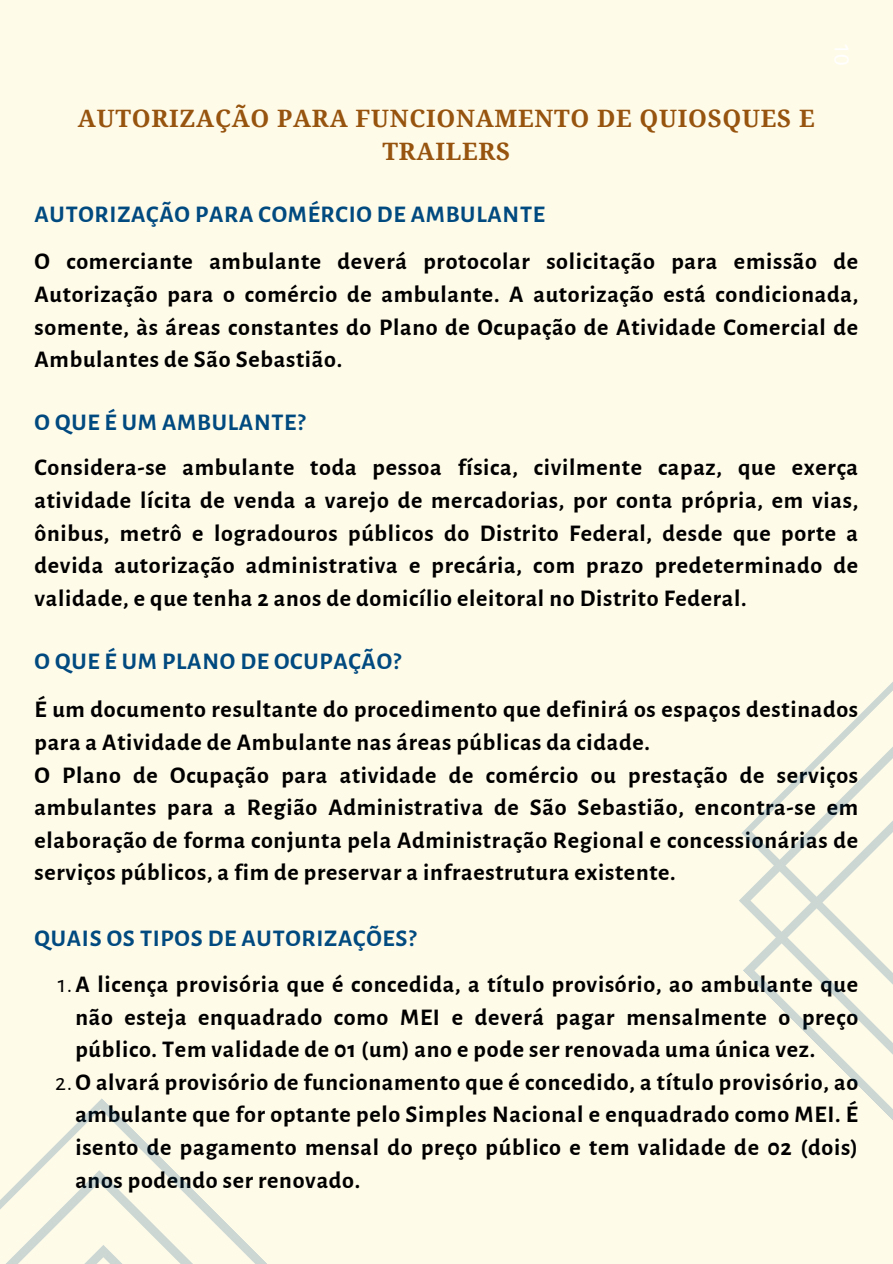
<style>
.page{position:relative;width:893px;height:1264px;background:#fff}
.page>*{position:absolute;margin:0;border:0;box-sizing:border-box;transform-origin:0 0}
.t1{font:700 24px/32.7px "Alegreya Sans";letter-spacing:.03em;color:#000;text-align:justify}
.t2{font:700 24px "Alegreya Sans";letter-spacing:.03em;color:#004a80}
.t3{font:700 24px/32.7px "Droid Serif";letter-spacing:.03em;color:#96540f;text-align:center}
.t4{font:19.8px "Aileron";color:#fff}
.s1{color:#004a80}
.s2{font-weight:400}
</style>
<div class="page">
<div style="left:0;top:0;width:892px;height:1263px;background:#fffbe9"></div>
<svg style="left:740px;top:683px;width:152px;height:436px"></svg>
<svg style="left:0;top:1098px;width:266px;height:165px"></svg>
<p class="t3" style="left:78px;top:103px;width:738px">AUTORIZAÇÃO PARA FUNCIONAMENTO DE QUIOSQUES E<br>TRAILERS</p>
<p class="t4" style="left:853px;top:42px;width:25px;rotate:90deg">10</p>
<p class="t2" style="left:35px;top:203px;width:512px">AUTORIZAÇÃO PARA COMÉRCIO DE AMBULANTE</p>
<p class="t1" style="left:35px;top:246px;width:825px">O comerciante ambulante deverá protocolar solicitação para emissão de Autorização para o comércio de ambulante. A autorização está condicionada, somente, às áreas constantes do Plano de Ocupação de Atividade Comercial de Ambulantes de São Sebastião.</p>
<p class="t2" style="left:35px;top:411px;width:272px">O QUE É UM AMBULANTE?</p>
<p class="t1" style="left:35px;top:451px;width:825px">Considera-se ambulante toda pessoa física, civilmente capaz, que exerça atividade lícita de venda a varejo de mercadorias, por conta própria, em vias, ônibus, metrô e logradouros públicos do Distrito Federal, desde que porte a devida autorização administrativa e precária, com prazo predeterminado de validade, e que tenha 2 anos de domicílio eleitoral no Distrito Federal.</p>
<p class="t2" style="left:35px;top:649px;width:368px">O QUE É UM PLANO DE OCUPAÇÃO?</p>
<p class="t1" style="left:35px;top:693px;width:825px;text-align:left">É um documento resultante do procedimento que definirá os espaços destinados para a Atividade de Ambulante nas áreas públicas da cidade.<br>O Plano de Ocupação para atividade de comércio ou prestação de serviços ambulantes para a Região Administrativa de São Sebastião, encontra-se em elaboração de forma conjunta pela Administração Regional e concessionárias de serviços públicos, a fim de preservar a infraestrutura existente.</p>
<p class="t1" style="left:58px;top:915px;width:801px;line-height:46.2px;text-indent:-23px"><span class="s1">QUAIS OS TIPOS DE AUTORIZAÇÕES?<br></span><span class="s2">1.</span>A licença provisória que é concedida, a título provisório, ao ambulante que</p>
<p class="t1" style="left:75px;top:1000px;width:784px">não esteja enquadrado como MEI e deverá pagar mensalmente o preço</p>
<p class="t1" style="left:75px;top:1033px;width:741px">público. Tem validade de 01 (um) ano e pode ser renovada uma única vez.</p>
<p class="t1" style="left:55px;top:1066px;width:804px"><span class="s2">2.</span>O alvará provisório de funcionamento que é concedido, a título provisório, ao</p>
<p class="t1" style="left:75px;top:1098px;width:784px">ambulante que for optante pelo Simples Nacional e enquadrado como MEI. É</p>
<p class="t1" style="left:75px;top:1131px;width:784px">isento de pagamento mensal do preço público e tem validade de 02 (dois)</p>
<p class="t1" style="left:75px;top:1164px;width:286px">anos podendo ser renovado.</p>
</div>
